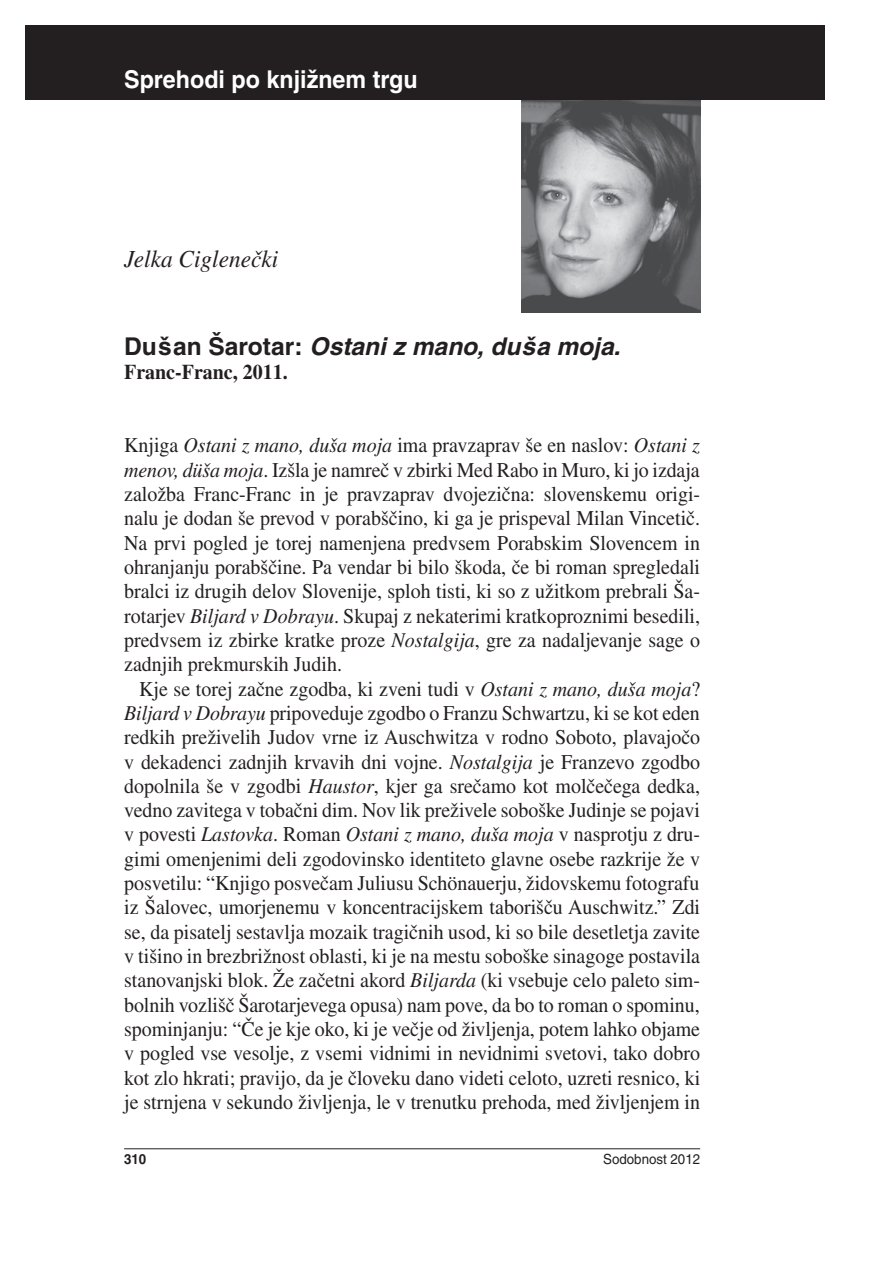
<style>
.page{position:relative;width:874px;height:1265px;background:#fff}
.page>*{position:absolute;margin:0;border:0;box-sizing:border-box;transform-origin:0 0}
.t1{font:italic 700 24.5px "SS Helvetica";color:#231f20}
.t2{font:700 24.5px "SS Helvetica";color:#fff;scale:.95 1}
.t3{font:italic 24.5px "SS Times";color:#231f20;scale:.95 1}
.t4{font:21px/24.3px "SS Times";color:#231f20;text-align:justify;scale:.95 1}
.t5{font:700 21px "SS Times";color:#231f20;scale:.95 1}
.t6{font:14px "SS Helvetica";color:#231f20;scale:.95 1}
.t7{font:700 14px "SS Helvetica";color:#231f20;scale:.95 1}
.s1{font-style:normal}
.s2{font-style:italic}
</style>
<div class="page">
<img style="left:521px;top:99px;width:178px;height:214px">
<div style="left:25px;top:25px;width:798px;height:74px;background:#231f20"></div>
<hr style="left:124px;top:1148px;width:575px;height:1px;background:#231f20">
<p class="t2" style="left:124px;top:65px;width:310px">Sprehodi po knji`nem trgu</p>
<p class="t3" style="left:124px;top:246px;width:163px">Jelka Ciglene~ki</p>
<p class="t1" style="left:124px;top:331px;width:497px"><span class="s1">Du{an Šarotar:</span> Ostani z mano, du{a moja.</p>
<p class="t5" style="left:124px;top:360px;width:174px">Franc-Franc, 2011.</p>
<p class="t4" style="left:124px;top:433px;width:607px">Knjiga <span class="s2">Ostani z mano, du{a moja</span> ima pravzaprav {e en naslov: <span class="s2">Ostani z menov, dü{a moja</span>. Iz{la je namre~ v zbirki Med Rabo in Muro, ki jo izdaja zalo`ba Franc-Franc in je pravzaprav dvojezi~na: slovenskemu origi&shy;nalu je dodan {e prevod v porab{~ino, ki ga je prispeval Milan Vinceti~.<br>Na prvi pogled je torej namenjena predvsem Porabskim Slovencem in ohranjanju porab{~ine. Pa vendar bi bilo {koda, ~e bi roman spregledali bralci iz drugih delov Slovenije, sploh tisti, ki so z u`itkom prebrali Ša&shy;rotarjev <span class="s2">Biljard v Dobrayu</span>. Skupaj z nekaterimi kratkoproznimi besedili, predvsem iz zbirke kratke proze <span class="s2">Nostalgija</span>, gre za nadaljevanje sage o zadnjih prekmurskih Judih.</p>
<p class="t4" style="left:124px;top:676px;width:607px;text-indent:15px">Kje se torej za~ne zgodba, ki zveni tudi v <span class="s2">Ostani z mano, du{a moja</span>?<br><span class="s2">Biljard v Dobrayu</span> pripoveduje zgodbo o Franzu Schwartzu, ki se kot eden redkih pre`ivelih Judov vrne iz Auschwitza v rodno Soboto, plavajo~o v dekadenci zadnjih krvavih dni vojne. <span class="s2">Nostalgija</span> je Franzevo zgodbo dopolnila {e v zgodbi <span class="s2">Haustor</span>, kjer ga sre~amo kot mol~e~ega dedka, vedno zavitega v toba~ni dim. Nov lik pre`ivele sobo{ke Judinje se pojavi v povesti <span class="s2">Lastovka</span>. Roman <span class="s2">Ostani z mano, du{a moja</span> v nasprotju z dru&shy;gimi omenjenimi deli zgodovinsko identiteto glavne osebe razkrije `e v posvetilu: “Knjigo posve~am Juliusu Schönauerju, `idovskemu fotografu iz Šalovec, umorjenemu v koncentracijskem tabori{~u Auschwitz.” Zdi se, da pisatelj sestavlja mozaik tragi~nih usod, ki so bile desetletja zavite v ti{ino in brezbri`nost oblasti, ki je na mestu sobo{ke sinagoge postavila stanovanjski blok. @e za~etni akord <span class="s2">Biljarda</span> (ki vsebuje celo paleto sim&shy;bolnih vozli{~ Šarotarjevega opusa) nam pove, da bo to roman o spominu, spominjanju: “^e je kje oko, ki je ve~je od `ivljenja, potem lahko objame v pogled vse vesolje, z vsemi vidnimi in nevidnimi svetovi, tako dobro kot zlo hkrati; pravijo, da je ~loveku dano videti celoto, uzreti resnico, ki je strnjena v sekundo `ivljenja, le v trenutku prehoda, med `ivljenjem in</p>
<p class="t7" style="left:124px;top:1151px;width:25px">310</p>
<p class="t6" style="left:603px;top:1151px;width:103px">Sodobnost 2012</p>
</div>
